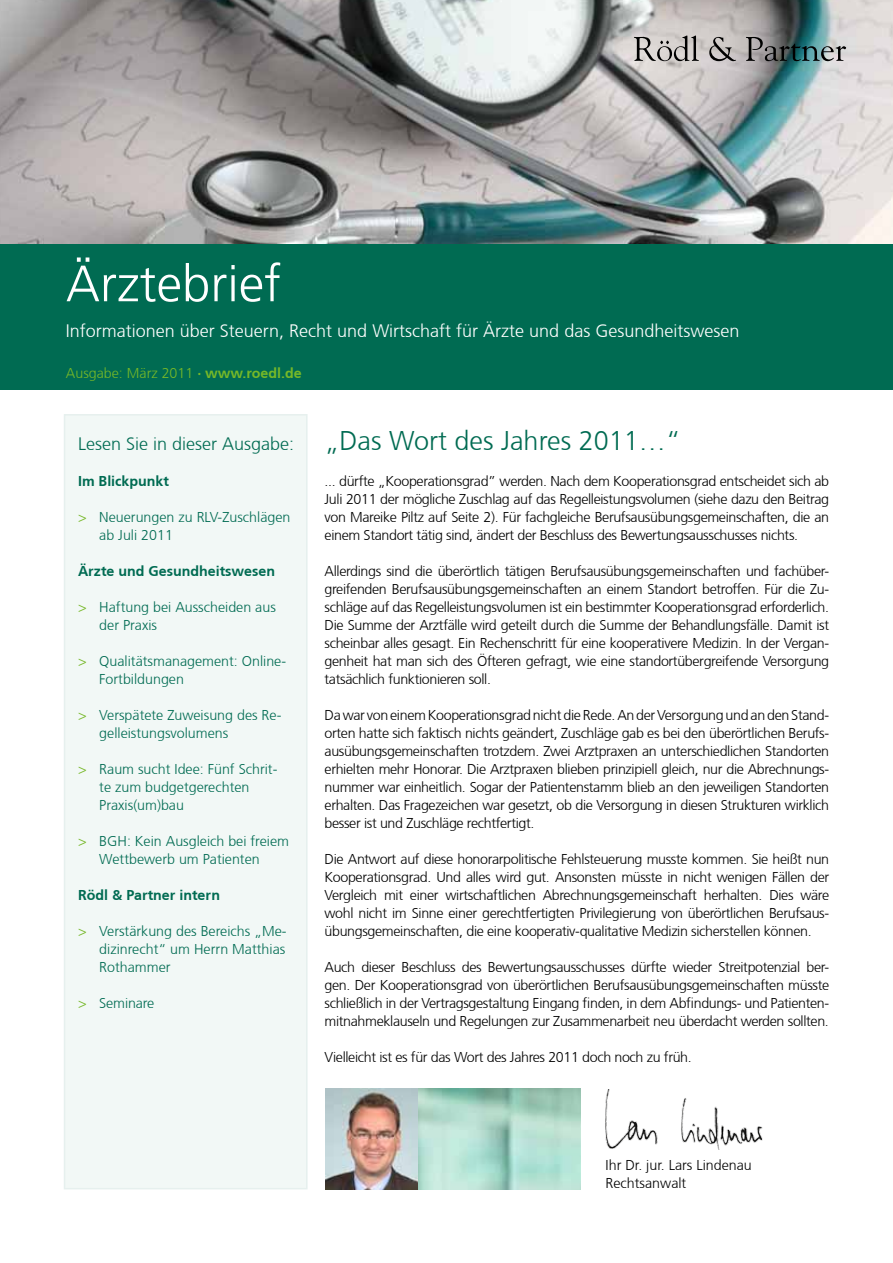
<style>
.page{position:relative;width:893px;height:1263px;background:#fff}
.page>*{position:absolute;margin:0;border:0;box-sizing:border-box;transform-origin:0 0}
.t1{font:300 51px "Frutiger CE";color:#fff}
.t2{font:300 27px "Frutiger CE";color:#006b52}
.t3{font:300 18px "Frutiger CE";color:#fff}
.t4{font:300 18px "Frutiger CE";color:#006b52}
.t5{font:300 14.25px/18px "Frutiger CE";letter-spacing:-.025em;color:#000;text-align:justify}
.t6{font:300 14.25px/18px "Frutiger CE";color:#006b52}
.t7{font:700 14.25px "Frutiger CE";color:#006b52}
.t8{font:300 14.25px/18px "Frutiger CE";color:#000}
.t9{font:300 14.25px "Frutiger CE";color:#76b828}
.s1{font-weight:700}
.s2{color:#76b828}
</style>
<div class="page">
<img style="left:0;top:0;width:893px;height:245px">
<svg style="left:634px;top:36px;width:65px;height:25px;background:#a19d9b"></svg>
<svg style="left:709px;top:37px;width:27px;height:24px"></svg>
<svg style="left:746px;top:37px;width:100px;height:24px;background:#657779"></svg>
<div style="left:0;top:245px;width:893px;height:145px;background:#006b52"></div>
<img style="left:605px;top:1089px;width:158px;height:60px">
<img style="left:325px;top:1089px;width:93px;height:100px">
<img style="left:418px;top:1089px;width:162px;height:100px">
<div style="left:65px;top:415px;width:242px;height:774px;background:#f2f8f6"></div>
<div style="left:64px;top:414px;width:244px;height:775px;border:2px solid #e6f0ee"></div>
<h1 class="t1" style="left:66px;top:254px;width:217px">Ärztebrief</h1>
<p class="t3" style="left:66px;top:320px;width:675px">Informationen über Steuern, Recht und Wirtschaft für Ärzte und das Gesundheitswesen</p>
<p class="t9" style="left:66px;top:365px;width:237px">Ausgabe: März 2011 <span class="s1">· www.roedl.de</span></p>
<p class="t4" style="left:78px;top:433px;width:218px">Lesen Sie in dieser Ausgabe:</p>
<p class="t7" style="left:78px;top:473px;width:93px">Im Blickpunkt</p>
<p class="t6" style="left:99px;top:508px;width:193px;text-indent:-21px"><span class="s2">&gt;</span> Neuerungen zu RLV-Zuschlägen ab Juli 2011</p>
<p class="t7" style="left:78px;top:562px;width:199px">Ärzte und Gesundheitswesen</p>
<p class="t6" style="left:99px;top:598px;width:178px;text-indent:-21px"><span class="s2">&gt;</span> Haftung bei Ausscheiden aus der Praxis</p>
<p class="t6" style="left:99px;top:652px;width:188px;text-indent:-21px"><span class="s2">&gt;</span> Qualitätsmanagement: Online-<br>Fortbildungen</p>
<p class="t6" style="left:99px;top:706px;width:184px;text-indent:-21px"><span class="s2">&gt;</span> Verspätete Zuweisung des Re&shy;gelleistungsvolumens</p>
<p class="t6" style="left:99px;top:760px;width:180px;text-indent:-21px"><span class="s2">&gt;</span> Raum sucht Idee: Fünf Schrit&shy;te zum budgetgerechten<br>Praxis(um)bau</p>
<p class="t6" style="left:78px;top:832px;width:213px;text-align:center"><span class="s2">&gt;</span> BGH: Kein Ausgleich bei freiem<br>Wettbewerb um Patienten</p>
<p class="t7" style="left:78px;top:886px;width:144px">Rödl &amp; Partner intern</p>
<p class="t6" style="left:99px;top:922px;width:189px;text-align:justify;text-indent:-21px"><span class="s2">&gt;</span> Verstärkung des Bereichs „Me&shy;dizinrecht“ um Herrn Matthias Rothammer</p>
<p class="t6" style="left:78px;top:994px;width:78px"><span class="s2">&gt;</span> Seminare</p>
<h2 class="t2" style="left:325px;top:425px;width:358px">„Das Wort des Jahres 2011…“</h2>
<p class="t5" style="left:325px;top:472px;width:506px">... dürfte „Kooperationsgrad” werden. Nach dem Kooperationsgrad entscheidet sich ab Juli 2011 der mögliche Zuschlag auf das Regelleistungsvolumen (siehe dazu den Beitrag von Mareike Piltz auf Seite 2). Für fachgleiche Berufsausübungsgemeinschaften, die an einem Standort tätig sind, ändert der Beschluss des Bewertungsausschusses nichts.</p>
<p class="t5" style="left:325px;top:562px;width:506px">Allerdings sind die überörtlich tätigen Berufsausübungsgemeinschaften und fachüber&shy;greifenden Berufsausübungsgemeinschaften an einem Standort betroffen. Für die Zu&shy;schläge auf das Regelleistungsvolumen ist ein bestimmter Kooperationsgrad erforderlich.<br>Die Summe der Arztfälle wird geteilt durch die Summe der Behandlungsfälle. Damit ist scheinbar alles gesagt. Ein Rechenschritt für eine kooperativere Medizin. In der Vergan&shy;genheit hat man sich des Öfteren gefragt, wie eine standortübergreifende Versorgung tatsächlich funktionieren soll.</p>
<p class="t5" style="left:325px;top:706px;width:506px">Da war von einem Kooperationsgrad nicht die Rede. An der Versorgung und an den Stand&shy;orten hatte sich faktisch nichts geändert, Zuschläge gab es bei den überörtlichen Berufs&shy;ausübungsgemeinschaften trotzdem. Zwei Arztpraxen an unterschiedlichen Standorten erhielten mehr Honorar. Die Arztpraxen blieben prinzipiell gleich, nur die Abrechnungs&shy;nummer war einheitlich. Sogar der Patientenstamm blieb an den jeweiligen Standorten erhalten. Das Fragezeichen war gesetzt, ob die Versorgung in diesen Strukturen wirklich besser ist und Zuschläge rechtfertigt.</p>
<p class="t5" style="left:325px;top:850px;width:506px">Die Antwort auf diese honorarpolitische Fehlsteuerung musste kommen. Sie heißt nun Kooperationsgrad. Und alles wird gut. Ansonsten müsste in nicht wenigen Fällen der Vergleich mit einer wirtschaftlichen Abrechnungsgemeinschaft herhalten. Dies wäre wohl nicht im Sinne einer gerechtfertigten Privilegierung von überörtlichen Berufsaus&shy;übungsgemeinschaften, die eine kooperativ-qualitative Medizin sicherstellen können.</p>
<p class="t5" style="left:325px;top:958px;width:506px">Auch dieser Beschluss des Bewertungsausschusses dürfte wieder Streitpotenzial ber&shy;gen. Der Kooperationsgrad von überörtlichen Berufsausübungsgemeinschaften müsste schließlich in der Vertragsgestaltung Eingang finden, in dem Abfindungs- und Patienten&shy;mitnahmeklauseln und Regelungen zur Zusammenarbeit neu überdacht werden sollten.</p>
<p class="t5" style="left:325px;top:1048px;width:369px">Vielleicht ist es für das Wort des Jahres 2011 doch noch zu früh.</p>
<p class="t8" style="left:606px;top:1156px;width:148px">Ihr Dr. jur. Lars Lindenau<br>Rechtsanwalt</p>
</div>
